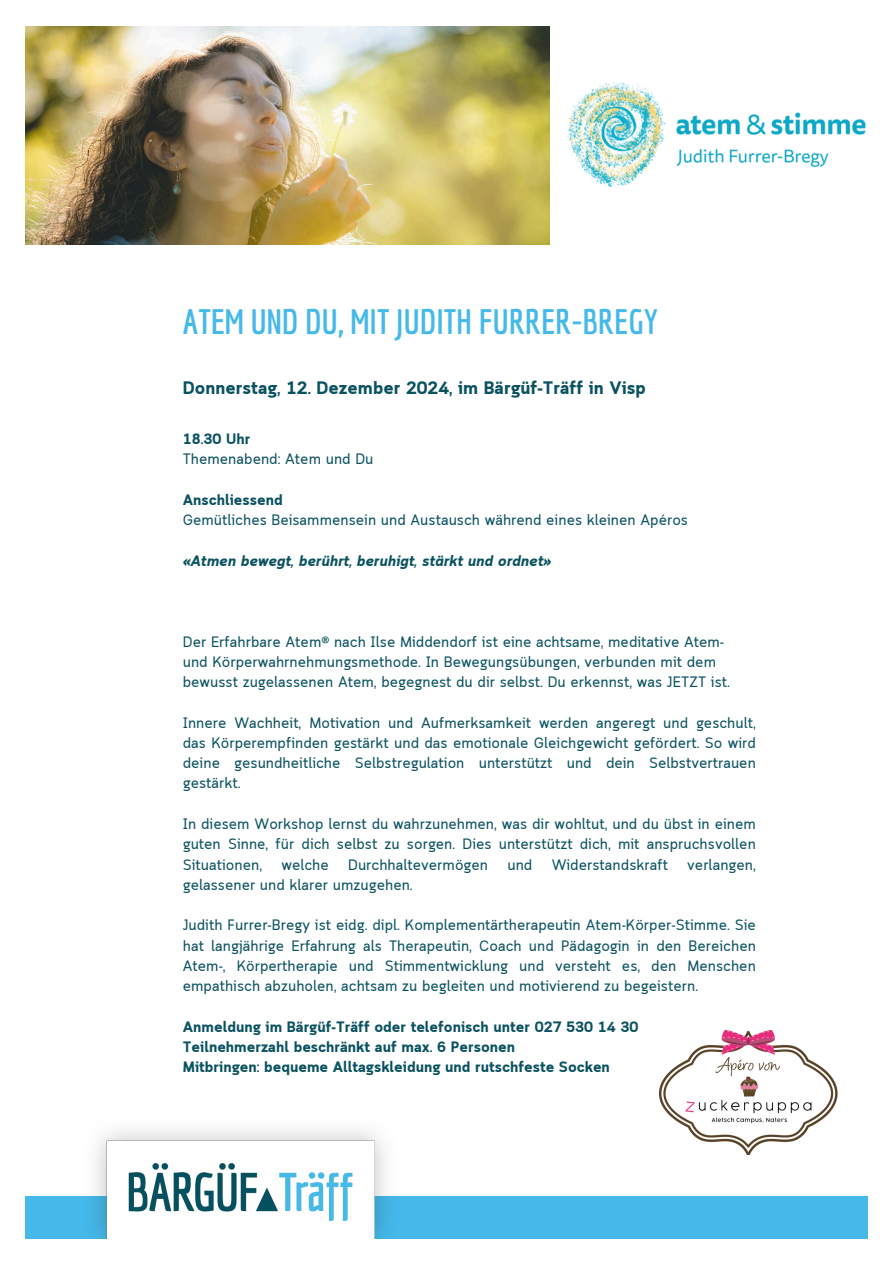
<style>
.page{position:relative;width:894px;height:1264px;background:#fff}
.page>*{position:absolute;margin:0;border:0;box-sizing:border-box;transform-origin:0 0}
.t1{font:700 34.5px "Economica";color:#45b9e9}
.t2{font:700 18px "Cloud";color:#0b5261}
.t3{font:15px/20.2px "Cloud";color:#0b5261;text-align:justify}
.t4{font:700 15px/20.2px "Cloud";color:#0b5261}
.t5{font:italic 700 15px "Cloud";color:#0b5261}
</style>
<div class="page">
<div style="left:26px;top:1196px;width:841px;height:42px;background:#45b9e9"></div>
<img style="left:96px;top:1130px;width:290px;height:108px">
<img style="left:26px;top:26px;width:523px;height:219px">
<img style="left:659px;top:1030px;width:179px;height:124px">
<img style="left:567px;top:81px;width:299px;height:108px">
<p class="t1" style="left:183px;top:301px;width:476px">ATEM UND DU, MIT JUDITH FURRER-BREGY</p>
<p class="t2" style="left:183px;top:378px;width:464px">Donnerstag, 12. Dezember 2024, im Bärgüf-Träff in Visp</p>
<h1 class="t4" style="left:183px;top:430px;width:69px">18.30 Uhr</h1>
<h2 class="t3" style="left:183px;top:450px;width:192px">Themenabend: Atem und Du</h2>
<p class="t4" style="left:183px;top:491px;width:101px">Anschliessend</p>
<p class="t3" style="left:183px;top:511px;width:506px">Gemütliches Beisammensein und Austausch während eines kleinen Apéros</p>
<p class="t5" style="left:183px;top:552px;width:370px">«Atmen bewegt, berührt, beruhigt, stärkt und ordnet»</p>
<p class="t3" style="left:183px;top:632px;width:542px">Der Erfahrbare Atem® nach Ilse Middendorf ist eine achtsame, meditative Atem-</p>
<h3 class="t3" style="left:183px;top:653px;width:534px">und Körperwahrnehmungsmethode. In Bewegungsübungen, verbunden mit dem</h3>
<p class="t3" style="left:183px;top:673px;width:548px">bewusst zugelassenen Atem, begegnest du dir selbst. Du erkennst, was JETZT ist.</p>
<p class="t3" style="left:183px;top:713px;width:574px">Innere Wachheit, Motivation und Aufmerksamkeit werden angeregt und geschult, das Körperempfinden gestärkt und das emotionale Gleichgewicht gefördert. So wird deine gesundheitliche Selbstregulation unterstützt und dein Selbstvertrauen gestärkt.</p>
<p class="t3" style="left:183px;top:815px;width:574px">In diesem Workshop lernst du wahrzunehmen, was dir wohltut, und du übst in einem guten Sinne, für dich selbst zu sorgen. Dies unterstützt dich, mit anspruchsvollen Situationen,</p>
<p class="t3" style="left:281px;top:855px;width:49px">welche</p>
<p class="t3" style="left:348px;top:855px;width:141px">Durchhaltevermögen</p>
<p class="t3" style="left:507px;top:855px;width:26px">und</p>
<p class="t3" style="left:551px;top:855px;width:118px">Widerstandskraft</p>
<p class="t3" style="left:687px;top:855px;width:70px">verlangen,</p>
<p class="t3" style="left:183px;top:875px;width:231px">gelassener und klarer umzugehen.</p>
<p class="t3" style="left:183px;top:916px;width:574px">Judith Furrer-Bregy ist eidg. dipl. Komplementärtherapeutin Atem-Körper-Stimme. Sie hat langjährige Erfahrung als Therapeutin, Coach und Pädagogin in den Bereichen Atem-, Körpertherapie und Stimmentwicklung und versteht es, den Menschen empathisch abzuholen, achtsam zu begleiten und motivierend zu begeistern.</p>
<p class="t4" style="left:183px;top:1017px;width:457px">Anmeldung im Bärgüf-Träff oder telefonisch unter 027 530 14 30<br>Teilnehmerzahl beschränkt auf max. 6 Personen<br>Mitbringen: bequeme Alltagskleidung und rutschfeste Socken</p>
</div>
